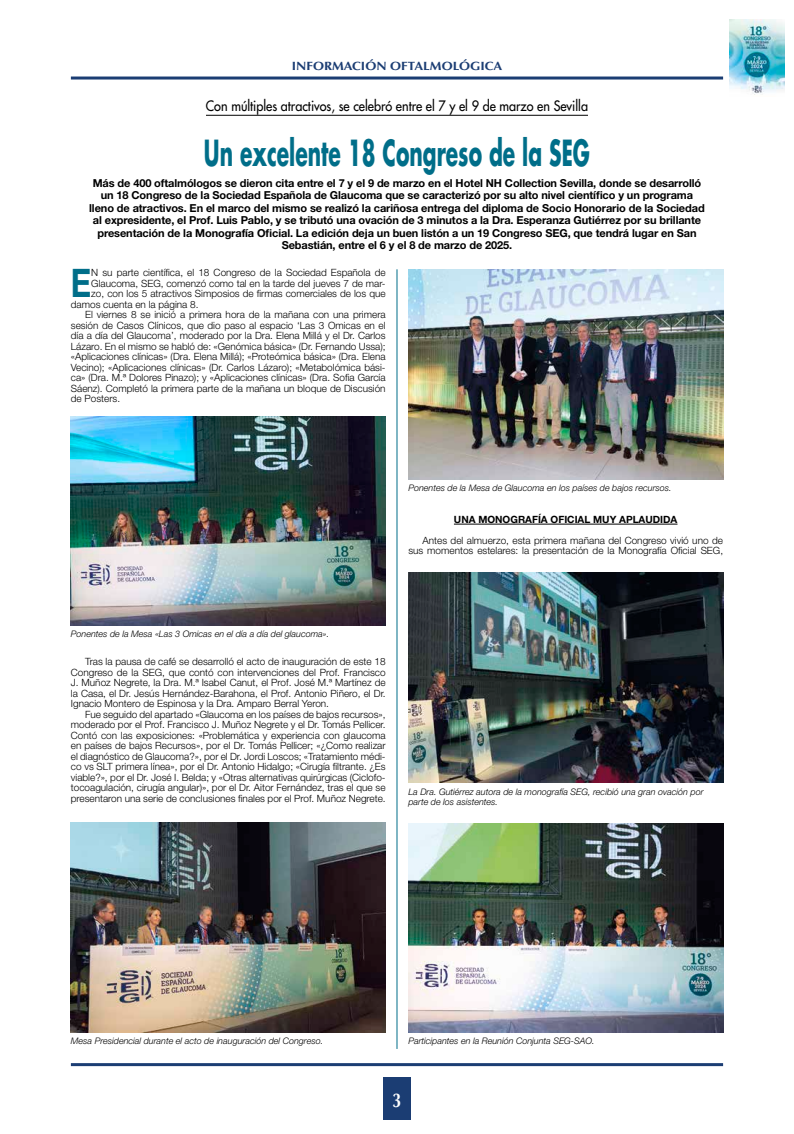
<style>
.page{position:relative;width:794px;height:1134px;background:#fff}
.page>*{position:absolute;margin:0;border:0;box-sizing:border-box;transform-origin:0 0}
.t1{font:700 39.4px "Helvetica Neue LT Std";color:#006e89;scale:.8 1}
.t2{font:700 35px "Futura Std";color:#006e89;scale:.58 1}
.t3{font:700 20px "Optima LT Std";color:#fff;scale:.8 1}
.t4{font:500 14px "Futura Std";color:#000;scale:.9 1}
.t5{font:700 12px "Optima LT Std";color:#1b3d73;scale:1.1 1}
.t6{font:700 11px/12.5px "Helvetica Neue LT Std";letter-spacing:-.01em;color:#000;text-align:center}
.t7{font:300 10px/10.5px "Helvetica Neue LT Std";color:#000;text-align:justify}
.t8{font:700 10px "Helvetica Neue LT Std";color:#000}
.t9{font:italic 300 9px/9.5px "Helvetica Neue LT Std";color:#000}
</style>
<div class="page">
<div style="left:383px;top:1078px;width:28px;height:42px;background:#1b3d73"></div>
<img style="left:730px;top:20px;width:54px;height:75px">
<hr style="left:71px;top:77px;width:652px;height:3px;background:#1b3d73">
<hr style="left:71px;top:1063px;width:652px;height:3px;background:#1b3d73">
<hr style="left:206px;top:115px;width:382px;height:1px;background:#000">
<hr style="left:454px;top:524px;width:223px;height:1px;background:#000">
<img style="left:71px;top:823px;width:315px;height:210px">
<img style="left:408px;top:269px;width:315px;height:210px">
<img style="left:71px;top:416px;width:315px;height:210px">
<img style="left:408px;top:823px;width:315px;height:210px">
<img style="left:408px;top:573px;width:315px;height:209px">
<hr style="left:397px;top:269px;width:1px;height:780px;background:#006e89">
<p class="t5" style="left:292px;top:59px;width:193px">INFORMACIÓN OFTALMOLÓGICA</p>
<h3 class="t4" style="left:206px;top:97px;width:426px">Con múltiples atractivos, se celebró entre el 7 y el 9 de marzo en Sevilla</h3>
<h2 class="t2" style="left:204px;top:129px;width:667px">Un excelente 18 Congreso de la SEG</h2>
<p class="t6" style="left:89px;top:176px;width:617px">Más de 400 oftalmólogos se dieron cita entre el 7 y el 9 de marzo en el Hotel NH Collection Sevilla, donde se desarrolló un 18 Congreso de la Sociedad Española de Glaucoma que se caracterizó por su alto nivel científico y un programa lleno de atractivos. En el marco del mismo se realizó la cariñosa entrega del diploma de Socio Honorario de la Sociedad al expresidente, el Prof. Luis Pablo, y se tributó una ovación de 3 minutos a la Dra. Esperanza Gutiérrez por su brillante presentación de la Monografía Oficial. La edición deja un buen listón a un 19 Congreso SEG, que tendrá lugar en San Sebastián, entre el 6 y el 8 de marzo de 2025.</p>
<h1 class="t1" style="left:71px;top:259px;width:27px">E</h1>
<p class="t7" style="left:91px;top:267px;width:296px">N su parte científica, el 18 Congreso de la Sociedad Española de</p>
<p class="t7" style="left:91px;top:278px;width:296px">Glaucoma, SEG, comenzó como tal en la tarde del jueves 7 de mar-</p>
<p class="t7" style="left:91px;top:288px;width:296px">zo, con los 5 atractivos Simposios de firmas comerciales de los que</p>
<p class="t7" style="left:71px;top:299px;width:129px">damos cuenta en la página 8.</p>
<p class="t7" style="left:85px;top:309px;width:302px">El viernes 8 se inició a primera hora de la mañana con una primera</p>
<p class="t7" style="left:71px;top:320px;width:316px">sesión de Casos Clínicos, que dio paso al espacio ‘Las 3 Omicas en el</p>
<p class="t7" style="left:71px;top:330px;width:316px">día a día del Glaucoma’, moderado por la Dra. Elena Millá y el Dr. Carlos</p>
<p class="t7" style="left:71px;top:341px;width:316px">Lázaro. En el mismo se habló de: «Genómica básica» (Dr. Fernando Ussa);</p>
<p class="t7" style="left:71px;top:351px;width:316px">«Aplicaciones clínicas» (Dra. Elena Millá); «Proteómica básica» (Dra. Elena</p>
<p class="t7" style="left:71px;top:362px;width:316px">Vecino); «Aplicaciones clínicas» (Dr. Carlos Lázaro); «Metabolómica bási-</p>
<p class="t7" style="left:71px;top:372px;width:316px">ca» (Dra. M.ª Dolores Pinazo); y «Aplicaciones clínicas» (Dra. Sofia García</p>
<p class="t7" style="left:71px;top:383px;width:316px">Sáenz). Completó la primera parte de la mañana un bloque de Discusión</p>
<p class="t7" style="left:71px;top:393px;width:51px">de Posters.</p>
<p class="t9" style="left:408px;top:483px;width:265px">Ponentes de la Mesa de Glaucoma en los países de bajos recursos.</p>
<p class="t8" style="left:454px;top:513px;width:225px">UNA MONOGRAFÍA OFICIAL MUY APLAUDIDA</p>
<p class="t7" style="left:408px;top:535px;width:316px;text-align:right">Antes del almuerzo, esta primera mañana del Congreso vivió uno de sus momentos estelares: la presentación de la Monografía Oficial SEG,</p>
<p class="t9" style="left:71px;top:629px;width:260px">Ponentes de la Mesa «Las 3 Omicas en el día a día del glaucoma».</p>
<p class="t7" style="left:71px;top:656px;width:316px;text-indent:14px">Tras la pausa de café se desarrolló el acto de inauguración de este 18<br>Congreso de la SEG, que contó con intervenciones del Prof. Francisco J. Muñoz Negrete, la Dra. M.ª Isabel Canut, el Prof. José M.ª Martínez de la Casa, el Dr. Jesús Hernández-Barahona, el Prof. Antonio Piñero, el Dr.<br>Ignacio Montero de Espinosa y la Dra. Amparo Berral Yeron.</p>
<p class="t7" style="left:71px;top:708px;width:316px;text-indent:14px">Fue seguido del apartado «Glaucoma en los países de bajos recursos», moderado por el Prof. Francisco J. Muñoz Negrete y el Dr. Tomás Pellicer.<br>Contó con las exposiciones: «Problemática y experiencia con glaucoma en países de bajos Recursos», por el Dr. Tomás Pellicer; «¿Como realizar el diagnóstico de Glaucoma?», por el Dr. Jordi Loscos; «Tratamiento médi&shy;co vs SLT primera línea», por el Dr. Antonio Hidalgo; «Cirugía filtrante. ¿Es viable?», por el Dr. José I. Belda; y «Otras alternativas quirúrgicas (Ciclofo&shy;tocoagulación, cirugía angular)», por el Dr. Aitor Fernández, tras el que se presentaron una serie de conclusiones finales por el Prof. Muñoz Negrete.</p>
<p class="t9" style="left:408px;top:787px;width:297px">La Dra. Gutiérrez autora de la monografía SEG, recibió una gran ovación por parte de los asistentes.</p>
<p class="t9" style="left:71px;top:1036px;width:254px">Mesa Presidencial durante el acto de inauguración del Congreso.</p>
<p class="t9" style="left:408px;top:1036px;width:188px">Participantes en la Reunión Conjunta SEG-SAO.</p>
<h3 class="t3" style="left:392px;top:1088px;width:13px">3</h3>
</div>
